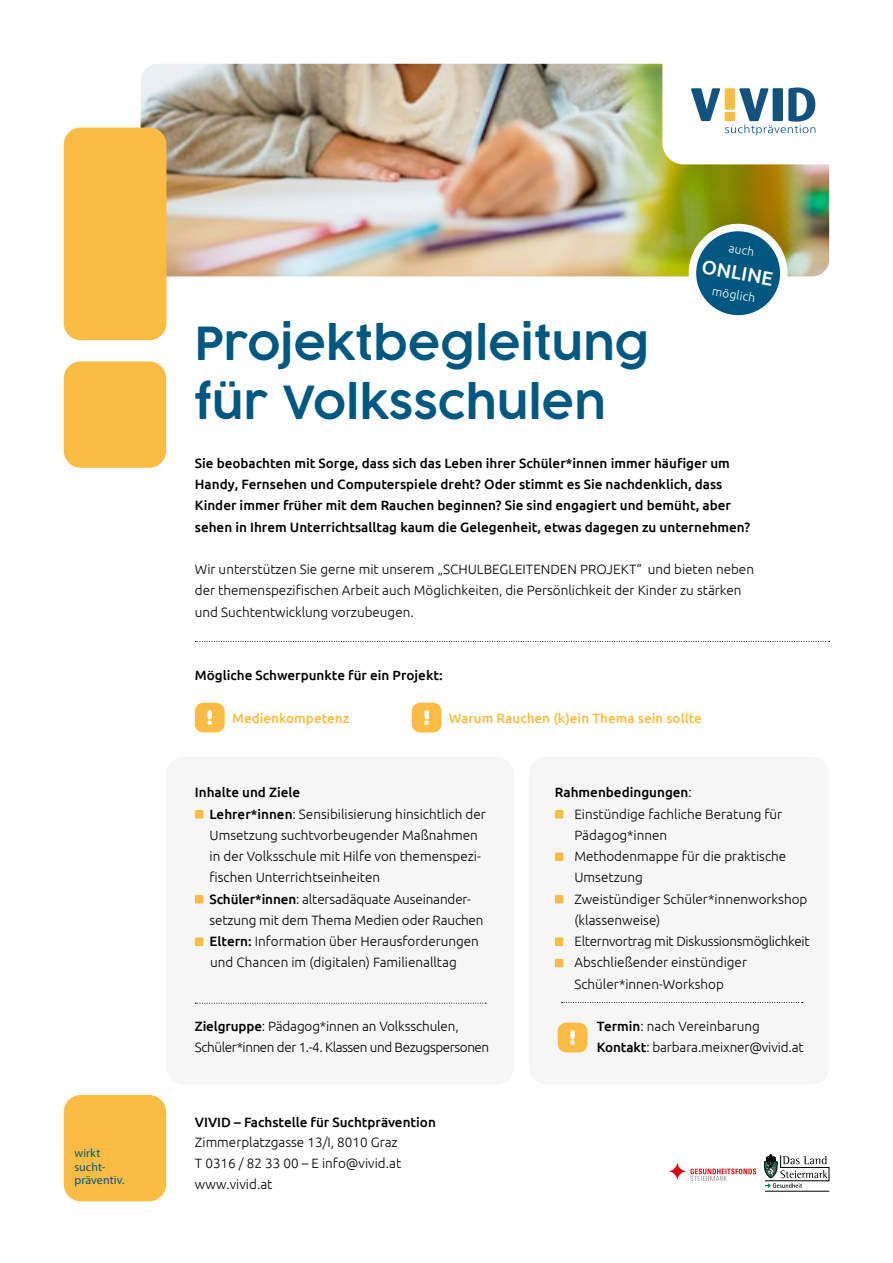
<style>
.page{position:relative;width:893px;height:1263px;background:#fff}
.page>*{position:absolute;margin:0;border:0;box-sizing:border-box;transform-origin:0 0}
.t1{font:300 45px/58.5px "Cocogoose Pro";color:#005880}
.t2{font:500 19.5px "Ubuntu";color:#fff}
.t3{font:300 13.5px/21.3px "Ubuntu";color:#000}
.t4{font:500 13.5px/21.3px "Ubuntu";color:#000}
.t5{font:300 13.5px/21.3px "Ubuntu";letter-spacing:-.03em;color:#000}
.t6{font:500 13.5px "Ubuntu";color:#fbbc43}
.t7{font:12px/13.5px "Myriad Pro";letter-spacing:.01em;color:#005880}
.t8{font:300 12px "Ubuntu";color:#fff}
.s1{font-weight:500}
</style>
<div class="page">
<img style="left:141px;top:64px;width:688px;height:212px">
<svg style="left:662px;top:63px;width:167px;height:101px"></svg>
<div style="left:725px;top:112px;width:10px;height:9px;background:#fbbc43"></div>
<div style="left:725px;top:88px;width:10px;height:22px;background:#fbbc43"></div>
<div style="left:64px;top:128px;width:102px;height:212px;background:#fbbc43;border-radius:17px"></div>
<div style="left:64px;top:361px;width:102px;height:107px;background:#fbbc43;border-radius:17px"></div>
<div style="left:195px;top:703px;width:30px;height:29px;background:#fbbc43;border-radius:9px"></div>
<svg style="left:208px;top:710px;width:4px;height:15px"></svg>
<div style="left:412px;top:703px;width:29px;height:29px;background:#fbbc43;border-radius:9px"></div>
<div style="left:424px;top:710px;width:5px;height:9px;background:#fff;border-radius:2px"></div>
<svg style="left:424px;top:720px;width:5px;height:5px"></svg>
<div style="left:166px;top:757px;width:348px;height:327px;background:#f6f6f6;border-radius:17px"></div>
<div style="left:529px;top:757px;width:300px;height:327px;background:#f6f6f6;border-radius:17px"></div>
<svg style="left:195px;top:641px;width:635px;height:1px"></svg>
<svg style="left:195px;top:1003px;width:291px;height:1px"></svg>
<div style="left:195px;top:810px;width:8px;height:8px;background:#fbbc43"></div>
<div style="left:195px;top:895px;width:8px;height:8px;background:#fbbc43"></div>
<div style="left:195px;top:937px;width:8px;height:9px;background:#fbbc43"></div>
<div style="left:555px;top:810px;width:8px;height:8px;background:#fbbc43"></div>
<div style="left:555px;top:852px;width:8px;height:9px;background:#fbbc43"></div>
<div style="left:555px;top:895px;width:8px;height:8px;background:#fbbc43"></div>
<div style="left:555px;top:937px;width:8px;height:9px;background:#fbbc43"></div>
<div style="left:555px;top:959px;width:8px;height:8px;background:#fbbc43"></div>
<svg style="left:562px;top:1002px;width:241px;height:1px"></svg>
<hr style="left:765px;top:1191px;width:64px;height:1px;background:#000">
<svg style="left:764px;top:1155px;width:65px;height:33px"></svg>
<svg style="left:690px;top:1168px;width:66px;height:13px"></svg>
<svg style="left:667px;top:1162px;width:20px;height:19px"></svg>
<div style="left:64px;top:1095px;width:102px;height:106px;background:#fbbc43;border-radius:17px"></div>
<div style="left:692px;top:228px;width:92px;height:91px;background:#005880;border-radius:50%"></div>
<div style="left:689px;top:224px;width:99px;height:99px;border:8px solid #fff;border-radius:50%"></div>
<div style="left:558px;top:1023px;width:29px;height:29px;background:#fbbc43;border-radius:9px"></div>
<div style="left:570px;top:1030px;width:5px;height:9px;background:#fff;border-radius:2px"></div>
<svg style="left:570px;top:1040px;width:5px;height:5px"></svg>
<p class="t7" style="left:74px;top:1146px;width:52px">wirkt sucht&shy;präventiv.</p>
<p class="t8" style="left:730px;top:241px;width:27px;rotate:10deg">auch</p>
<h2 class="t2" style="left:704px;top:254px;width:74px;rotate:10deg">ONLINE</h2>
<p class="t8" style="left:713px;top:283px;width:45px;rotate:10deg">möglich</p>
<h1 class="t1" style="left:195px;top:315px;width:456px">Projektbegleitung für Volksschulen</h1>
<p class="t4" style="left:195px;top:452px;width:557px">Sie beobachten mit Sorge, dass sich das Leben ihrer Schüler*innen immer häufiger um Handy, Fernsehen und Computerspiele dreht? Oder stimmt es Sie nachdenklich, dass Kinder immer früher mit dem Rauchen beginnen? Sie sind engagiert und bemüht, aber sehen in Ihrem Unterrichtsalltag kaum die Gelegenheit, etwas dagegen zu unternehmen?</p>
<p class="t3" style="left:195px;top:558px;width:561px">Wir unterstützen Sie gerne mit unserem „SCHULBEGLEITENDEN PROJEKT“ und bieten neben der themenspezifischen Arbeit auch Möglichkeiten, die Persönlichkeit der Kinder zu stärken und Suchtentwicklung vorzubeugen.</p>
<p class="t4" style="left:195px;top:664px;width:249px">Mögliche Schwerpunkte für ein Projekt:</p>
<p class="t6" style="left:232px;top:709px;width:119px">Medienkompetenz</p>
<p class="t6" style="left:449px;top:709px;width:254px">Warum Rauchen (k)ein Thema sein sollte</p>
<p class="t3" style="left:210px;top:781px;width:278px;text-indent:-15px"><span class="s1">Inhalte und Ziele<br>Lehrer*innen</span>: Sensibilisierung hinsichtlich der Umsetzung suchtvorbeugender Maßnahmen in der Volksschule mit Hilfe von themenspezi&shy;fischen Unterrichtseinheiten<br><span class="s1">Schüler*innen</span>: altersadäquate Auseinander&shy;setzung mit dem Thema Medien oder Rauchen <span class="s1">Eltern:</span> Information über Herausforderungen und Chancen im (digitalen) Familienalltag</p>
<p class="t5" style="left:195px;top:1015px;width:296px"><span class="s1">Zielgruppe</span>: Pädagog*innen an Volksschulen,<br>Schüler*innen der 1.-4. Klassen und Bezugspersonen</p>
<p class="t4" style="left:195px;top:1111px;width:242px">VIVID – Fachstelle für Suchtprävention</p>
<p class="t3" style="left:195px;top:1131px;width:208px">Zimmerplatzgasse 13/I, 8010 Graz<br>T 0316 / 82 33 00 – E info@vivid.at www.vivid.at</p>
<p class="t3" style="left:574px;top:781px;width:237px;text-indent:-20px"><span class="s1">Rahmenbedingungen</span>:<br>Einstündige fachliche Beratung für<br>Pädagog*innen<br>Methodenmappe für die praktische<br>Umsetzung<br>Zweistündiger Schüler*innenworkshop (klassenweise)<br>Elternvortrag mit Diskussionsmöglichkeit<br>Abschließender einstündiger<br>Schüler*innen-Workshop</p>
<p class="t3" style="left:597px;top:1015px;width:208px"><span class="s1">Termin</span>: nach Vereinbarung<br><span class="s1">Kontakt</span>: barbara.meixner@vivid.at</p>
</div>
